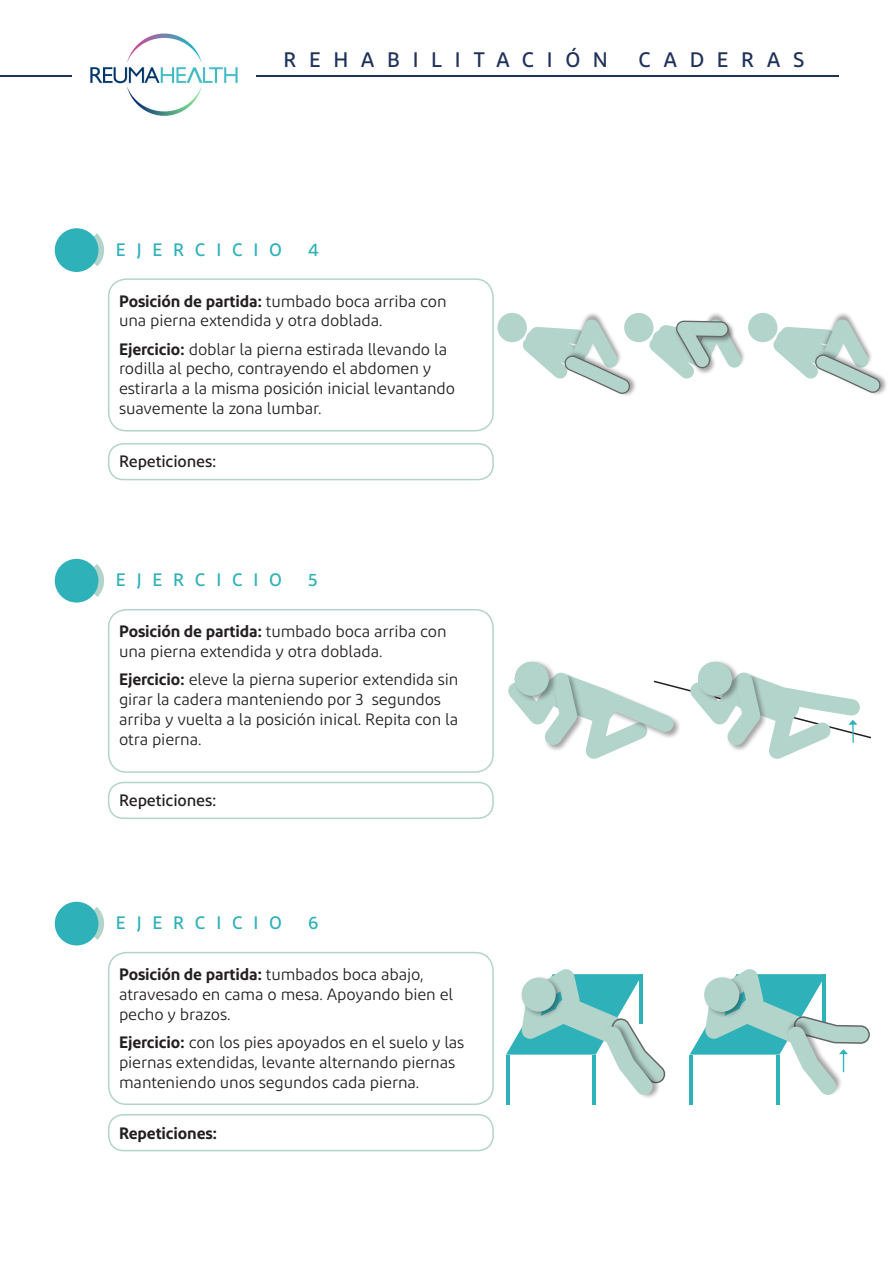
<style>
.page{position:relative;width:893px;height:1263px;background:#fff}
.page>*{position:absolute;margin:0;border:0;box-sizing:border-box;transform-origin:0 0}
.t1{font:500 21px "Diodrum";letter-spacing:.6em;color:#20325a}
.t2{font:500 18px "Diodrum";letter-spacing:.6em;color:#2eb1b8}
.t3{font:16.5px/19.8px "Diodrum";letter-spacing:-.01em;color:#231f20}
.t4{font:500 16.5px "Diodrum";letter-spacing:-.01em;color:#231f20}
.t5{font:600 16.5px "Diodrum";letter-spacing:-.01em;color:#231f20}
.s1{font-weight:600}
</style>
<div class="page">
<svg style="left:92px;top:233px;width:13px;height:33px"></svg>
<svg style="left:91px;top:564px;width:13px;height:33px"></svg>
<svg style="left:91px;top:907px;width:13px;height:33px"></svg>
<img style="left:90px;top:33px;width:148px;height:83px">
<hr style="left:257px;top:75px;width:582px;height:1px;background:#20325a">
<hr style="left:0;top:75px;width:71px;height:1px;background:#20325a">
<div style="left:55px;top:228px;width:43px;height:44px;background:#2eb1b8;border-radius:50%"></div>
<div style="left:55px;top:559px;width:43px;height:43px;background:#2eb1b8;border-radius:50%"></div>
<div style="left:55px;top:902px;width:43px;height:43px;background:#2eb1b8;border-radius:50%"></div>
<div style="left:108px;top:278px;width:386px;height:153px;border:2px solid #b3d4cb;border-radius:18px"></div>
<div style="left:108px;top:443px;width:386px;height:37px;border:2px solid #b3d4cb;border-radius:15px"></div>
<div style="left:108px;top:782px;width:386px;height:37px;border:2px solid #b3d4cb;border-radius:15px"></div>
<div style="left:108px;top:1114px;width:386px;height:37px;border:2px solid #b3d4cb;border-radius:15px"></div>
<div style="left:108px;top:609px;width:386px;height:164px;border:2px solid #b3d4cb;border-radius:18px"></div>
<div style="left:108px;top:952px;width:386px;height:153px;border:2px solid #b3d4cb;border-radius:18px"></div>
<div style="left:497px;top:313px;width:30px;height:29px;background:#b3d4cb;border-radius:50%"></div>
<svg style="left:493px;top:647px;width:378px;height:113px"></svg>
<div style="left:514px;top:659px;width:43px;height:44px;background:#231f20;opacity:.41"></div>
<div style="left:515px;top:662px;width:34px;height:34px;background:#b3d4cb;border-radius:50%"></div>
<div style="left:697px;top:659px;width:43px;height:44px;background:#231f20;opacity:.41"></div>
<div style="left:698px;top:662px;width:34px;height:34px;background:#b3d4cb;border-radius:50%"></div>
<div style="left:815px;top:350px;width:73px;height:46px;background:#231f20;opacity:.41"></div>
<svg style="left:506px;top:969px;width:160px;height:136px"></svg>
<svg style="left:690px;top:969px;width:179px;height:136px"></svg>
<svg style="left:509px;top:313px;width:372px;height:82px"></svg>
<p class="t1" style="left:283px;top:46px;width:326px">REHABILITACIÓN</p>
<p class="t1" style="left:638px;top:46px;width:167px">CADERAS</p>
<p class="t2" style="left:116px;top:238px;width:168px">EJERCICIO</p>
<p class="t2" style="left:308px;top:238px;width:12px">4</p>
<p class="t3" style="left:119px;top:291px;width:329px"><span class="s1">Posición de partida:</span> tumbado boca arriba con una pierna extendida y otra doblada.</p>
<p class="t3" style="left:119px;top:339px;width:338px"><span class="s1">Ejercicio:</span> doblar la pierna estirada llevando la rodilla al pecho, contrayendo el abdomen y estirarla a la misma posición inicial levantando suavemente la zona lumbar.</p>
<p class="t4" style="left:119px;top:451px;width:99px">Repeticiones:</p>
<p class="t2" style="left:116px;top:569px;width:168px">EJERCICIO</p>
<p class="t2" style="left:308px;top:569px;width:11px">5</p>
<p class="t3" style="left:119px;top:621px;width:329px"><span class="s1">Posición de partida:</span> tumbado boca arriba con una pierna extendida y otra doblada.</p>
<p class="t3" style="left:119px;top:669px;width:341px"><span class="s1">Ejercicio:</span> eleve la pierna superior extendida sin girar la cadera manteniendo por 3 segundos arriba y vuelta a la posición inical. Repita con la otra pierna.</p>
<p class="t4" style="left:119px;top:790px;width:99px">Repeticiones:</p>
<p class="t2" style="left:116px;top:912px;width:168px">EJERCICIO</p>
<p class="t2" style="left:308px;top:912px;width:12px">6</p>
<p class="t3" style="left:119px;top:964px;width:336px"><span class="s1">Posición de partida:</span> tumbados boca abajo, atravesado en cama o mesa. Apoyando bien el pecho y brazos.</p>
<p class="t3" style="left:119px;top:1032px;width:347px"><span class="s1">Ejercicio:</span> con los pies apoyados en el suelo y las piernas extendidas, levante alternando piernas manteniendo unos segundos cada pierna.</p>
<p class="t5" style="left:119px;top:1122px;width:100px">Repeticiones:</p>
</div>
